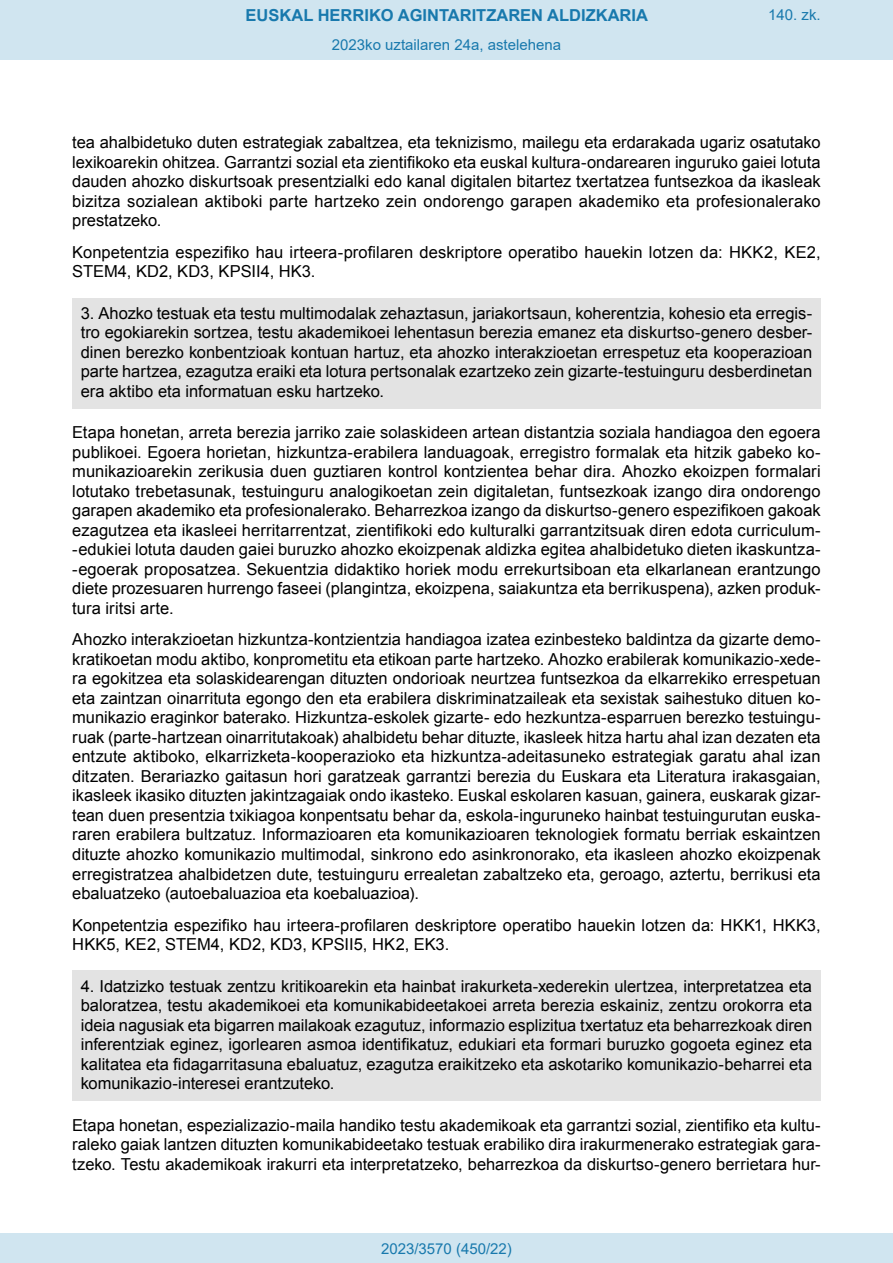
<style>
.page{position:relative;width:893px;height:1263px;background:#fff}
.page>*{position:absolute;margin:0;border:0;box-sizing:border-box;transform-origin:0 0}
.t1{font:16.5px/19.5px "Arial";color:#000;text-align:justify}
.t2{font:700 16.5px "Arial";color:#1879ad}
.Paginacion_Centro{font:15px "Arial";color:#1879ad}
</style>
<div class="page">
<div style="left:72px;top:298px;width:749px;height:111px;background:#e3e3e3"></div>
<div style="left:72px;top:971px;width:749px;height:130px;background:#e3e3e3"></div>
<div style="left:0;top:0;width:893px;height:60px;background:#d0e5f0"></div>
<div style="left:0;top:1233px;width:893px;height:30px;background:#d0e5f0"></div>
<p class="t2" style="left:246px;top:3px;width:404px">EUSKAL HERRIKO AGINTARITZAREN ALDIZKARIA</p>
<p class="Paginacion_Centro" style="left:768px;top:5px;width:54px">140. zk.</p>
<p class="Paginacion_Centro" style="left:332px;top:35px;width:231px">2023ko uztailaren 24a, astelehena</p>
<p class="t1" style="left:72px;top:133px;width:750px">tea ahalbidetuko duten estrategiak zabaltzea, eta teknizismo, mailegu eta erdarakada ugariz osatutako lexikoarekin ohitzea. Garrantzi sozial eta zientifikoko eta euskal kultura-ondarearen inguruko gaiei lotuta dauden ahozko diskurtsoak presentzialki edo kanal digitalen bitartez txertatzea funtsezkoa da ikasleak bizitza sozialean aktiboki parte hartzeko zein ondorengo garapen akademiko eta profesionalerako prestatzeko.</p>
<p class="t1" style="left:72px;top:242px;width:750px">Konpetentzia espezifiko hau irteera-profilaren deskriptore operatibo hauekin lotzen da: HKK2, KE2,<br>STEM4, KD2, KD3, KPSII4, HK3.</p>
<p class="t1" style="left:81px;top:303px;width:733px">3. Ahozko testuak eta testu multimodalak zehaztasun, jariakortsaun, koherentzia, kohesio eta erregis&shy;tro egokiarekin sortzea, testu akademikoei lehentasun berezia emanez eta diskurtso-genero desber&shy;dinen berezko konbentzioak kontuan hartuz, eta ahozko interakzioetan errespetuz eta kooperazioan parte hartzea, ezagutza eraiki eta lotura pertsonalak ezartzeko zein gizarte-testuinguru desberdinetan era aktibo eta informatuan esku hartzeko.</p>
<p class="t1" style="left:72px;top:423px;width:750px">Etapa honetan, arreta berezia jarriko zaie solaskideen artean distantzia soziala handiagoa den egoera publikoei. Egoera horietan, hizkuntza-erabilera landuagoak, erregistro formalak eta hitzik gabeko ko&shy;munikazioarekin zerikusia duen guztiaren kontrol kontzientea behar dira. Ahozko ekoizpen formalari lotutako trebetasunak, testuinguru analogikoetan zein digitaletan, funtsezkoak izango dira ondorengo garapen akademiko eta profesionalerako. Beharrezkoa izango da diskurtso-genero espezifikoen gakoak ezagutzea eta ikasleei herritarrentzat, zientifikoki edo kulturalki garrantzitsuak diren edota curriculum--edukiei lotuta dauden gaiei buruzko ahozko ekoizpenak aldizka egitea ahalbidetuko dieten ikaskuntza--egoerak proposatzea. Sekuentzia didaktiko horiek modu errekurtsiboan eta elkarlanean erantzungo diete prozesuaren hurrengo faseei (plangintza, ekoizpena, saiakuntza eta berrikuspena), azken produk&shy;tura iritsi arte.</p>
<p class="t1" style="left:72px;top:630px;width:750px">Ahozko interakzioetan hizkuntza-kontzientzia handiagoa izatea ezinbesteko baldintza da gizarte demo&shy;kratikoetan modu aktibo, konprometitu eta etikoan parte hartzeko. Ahozko erabilerak komunikazio-xede&shy;ra egokitzea eta solaskidearengan dituzten ondorioak neurtzea funtsezkoa da elkarrekiko errespetuan eta zaintzan oinarrituta egongo den eta erabilera diskriminatzaileak eta sexistak saihestuko dituen ko&shy;munikazio eraginkor baterako. Hizkuntza-eskolek gizarte- edo hezkuntza-esparruen berezko testuingu&shy;ruak (parte-hartzean oinarritutakoak) ahalbidetu behar dituzte, ikasleek hitza hartu ahal izan dezaten eta entzute aktiboko, elkarrizketa-kooperazioko eta hizkuntza-adeitasuneko estrategiak garatu ahal izan ditzaten. Berariazko gaitasun hori garatzeak garrantzi berezia du Euskara eta Literatura irakasgaian, ikasleek ikasiko dituzten jakintzagaiak ondo ikasteko. Euskal eskolaren kasuan, gainera, euskarak gizar&shy;tean duen presentzia txikiagoa konpentsatu behar da, eskola-inguruneko hainbat testuingurutan euska&shy;raren erabilera bultzatuz. Informazioaren eta komunikazioaren teknologiek formatu berriak eskaintzen dituzte ahozko komunikazio multimodal, sinkrono edo asinkronorako, eta ikasleen ahozko ekoizpenak erregistratzea ahalbidetzen dute, testuinguru errealetan zabaltzeko eta, geroago, aztertu, berrikusi eta ebaluatzeko (autoebaluazioa eta koebaluazioa).</p>
<p class="t1" style="left:72px;top:915px;width:750px">Konpetentzia espezifiko hau irteera-profilaren deskriptore operatibo hauekin lotzen da: HKK1, HKK3,<br>HKK5, KE2, STEM4, KD2, KD3, KPSII5, HK2, EK3.</p>
<p class="t1" style="left:81px;top:976px;width:733px">4. Idatzizko testuak zentzu kritikoarekin eta hainbat irakurketa-xederekin ulertzea, interpretatzea eta baloratzea, testu akademikoei eta komunikabideetakoei arreta berezia eskainiz, zentzu orokorra eta ideia nagusiak eta bigarren mailakoak ezagutuz, informazio esplizitua txertatuz eta beharrezkoak diren inferentziak eginez, igorlearen asmoa identifikatuz, edukiari eta formari buruzko gogoeta eginez eta kalitatea eta fidagarritasuna ebaluatuz, ezagutza eraikitzeko eta askotariko komunikazio-beharrei eta komunikazio-interesei erantzuteko.</p>
<p class="t1" style="left:72px;top:1115px;width:750px">Etapa honetan, espezializazio-maila handiko testu akademikoak eta garrantzi sozial, zientifiko eta kultu&shy;raleko gaiak lantzen dituzten komunikabideetako testuak erabiliko dira irakurmenerako estrategiak gara&shy;tzeko. Testu akademikoak irakurri eta interpretatzeko, beharrezkoa da diskurtso-genero berrietara hur-</p>
<p class="Paginacion_Centro" style="left:381px;top:1238px;width:132px">2023/3570 (450/22)</p>
</div>
